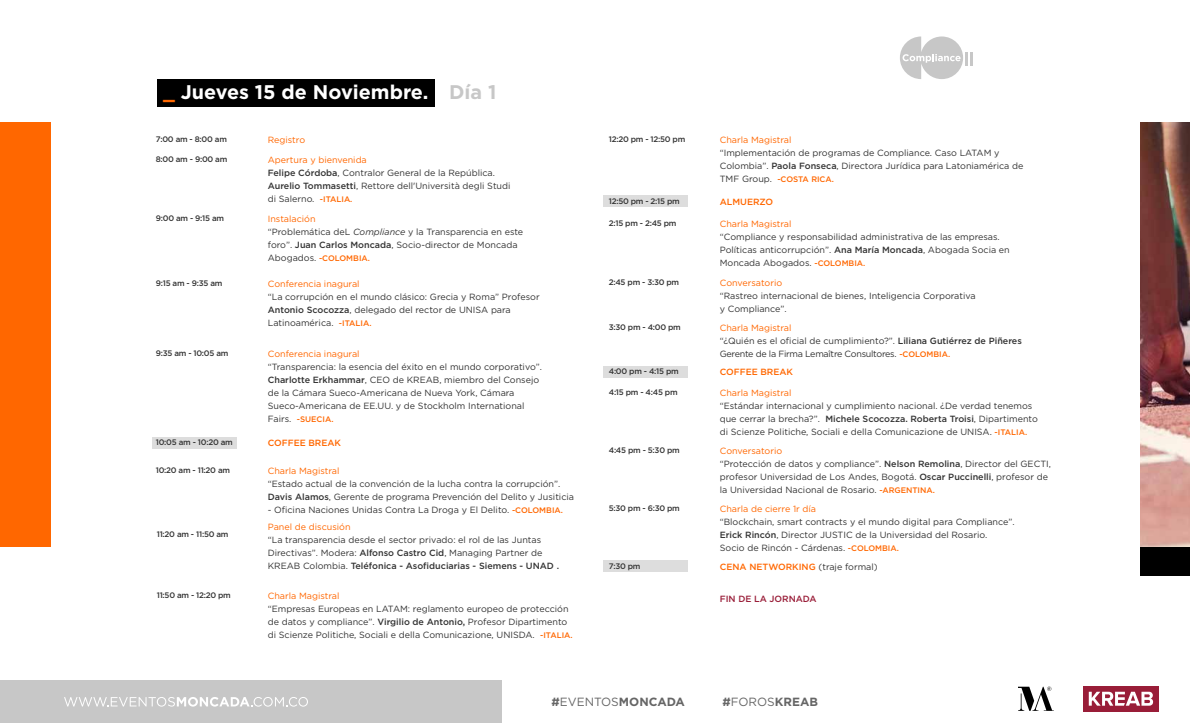
<style>
.page{position:relative;width:1190px;height:723px;background:#fff}
.page>*{position:absolute;margin:0;border:0;box-sizing:border-box;transform-origin:0 0}
.t1{font:700 19.7px "Gotham";color:#fff}
.t2{font:700 11.9px "Gotham";color:#666}
.t3{font:9px/13px "Gotham";color:#333}
.t4{font:9px "Gotham";color:#ff6700}
.t5{font:500 9px "Gotham";color:#ff6700}
.t6{font:500 9px "Gotham";color:#991d38}
.t7{font:500 8px "Gotham";letter-spacing:-.03em;color:#333}
.t8{font:500 8px "Gotham";color:#ff6700}
.s1{color:#ff6700}
.s2{color:#c7c7c7}
.s3{font-weight:500}
.s4{font-weight:500;font-size:8px;color:#ff6700}
.s5{font-style:italic}
.s6{font-weight:400;font-size:9px;color:#333}
.s7{font-weight:400;color:#333}
.s8{font-weight:400}
</style>
<div class="page">
<div style="left:603px;top:366px;width:85px;height:12px;background:#ddd"></div>
<div style="left:603px;top:195px;width:85px;height:12px;background:#ddd"></div>
<div style="left:603px;top:560px;width:85px;height:12px;background:#ddd"></div>
<div style="left:152px;top:437px;width:85px;height:12px;background:#ddd"></div>
<div style="left:0;top:122px;width:51px;height:425px;background:#ff6700"></div>
<div style="left:0;top:680px;width:502px;height:43px;background:#c7c7c7"></div>
<div style="left:1083px;top:686px;width:76px;height:26px;background:#991d38"></div>
<svg style="left:1089px;top:692px;width:64px;height:14px"></svg>
<svg style="left:1018px;top:687px;width:36px;height:24px"></svg>
<svg style="left:64px;top:697px;width:244px;height:10px"></svg>
<img style="left:1140px;top:122px;width:50px;height:425px">
<svg style="left:900px;top:36px;width:73px;height:43px"></svg>
<div style="left:1140px;top:547px;width:50px;height:29px;background:#000"></div>
<div style="left:157px;top:79px;width:278px;height:27px;background:#000"></div>
<h1 class="t1" style="left:163px;top:79px;width:335px"><span class="s1">_</span> Jueves 15 de Noviembre. <span class="s2">Día 1</span></h1>
<p class="t7" style="left:156px;top:134px;width:73px">7:00 am - 8:00 am</p>
<p class="t4" style="left:268px;top:134px;width:39px">Registro</p>
<p class="t7" style="left:156px;top:154px;width:73px">8:00 am - 9:00 am</p>
<p class="t3" style="left:268px;top:153px;width:244px"><span class="s1">Apertura y bienvenida<br></span><span class="s3">Felipe Córdoba</span>, Contralor General de la República.<br><span class="s3">Aurelio Tommasetti</span>, Rettore dell'Università degli Studi di Salerno. <span class="s4">-ITALIA.</span></p>
<p class="t7" style="left:156px;top:213px;width:70px">9:00 am - 9:15 am</p>
<p class="t3" style="left:268px;top:212px;width:257px"><span class="s1">Instalación<br></span>“Problemática deL <span class="s5">Compliance</span> y la Transparencia en este foro”. <span class="s3">Juan Carlos Moncada</span>, Socio-director de Moncada</p>
<p class="t8" style="left:268px;top:253px;width:104px"><span class="s6">Abogados.</span> -COLOMBIA.</p>
<p class="t7" style="left:156px;top:278px;width:68px">9:15 am - 9:35 am</p>
<p class="t4" style="left:268px;top:278px;width:93px">Conferencia inagural</p>
<p class="t3" style="left:268px;top:290px;width:273px">“La corrupción en el mundo clásico: Grecia y Roma” Profesor<br><span class="s3">Antonio Scocozza</span>, delegado del rector de UNISA para<br>Latinoamérica. <span class="s4">-ITALIA.</span></p>
<p class="t7" style="left:156px;top:348px;width:74px">9:35 am - 10:05 am</p>
<p class="t4" style="left:268px;top:348px;width:93px">Conferencia inagural</p>
<p class="t3" style="left:268px;top:360px;width:276px">“Transparencia: la esencia del éxito en el mundo corporativo”.<br><span class="s3">Charlotte Erkhammar</span>, CEO de KREAB, miembro del Consejo de la Cámara Sueco-Americana de Nueva York, Cámara Sueco-Americana de EE.UU. y de Stockholm International</p>
<p class="t8" style="left:268px;top:414px;width:67px"><span class="s6">Fairs.</span> -SUECIA.</p>
<p class="t7" style="left:156px;top:437px;width:78px">10:05 am - 10:20 am</p>
<p class="t5" style="left:268px;top:437px;width:75px">COFFEE BREAK</p>
<p class="t7" style="left:156px;top:465px;width:76px">10:20 am - 11:20 am</p>
<p class="t4" style="left:268px;top:465px;width:73px">Charla Magistral</p>
<p class="t3" style="left:268px;top:477px;width:308px">“Estado actual de la convención de la lucha contra la corrupción”.<br><span class="s3">Davis Alamos</span>, Gerente de programa Prevención del Delito y Jusiticia</p>
<p class="t3" style="left:268px;top:503px;width:297px">- Oficina Naciones Unidas Contra La Droga y El Delito. <span class="s4">-COLOMBIA.</span></p>
<p class="t7" style="left:157px;top:529px;width:73px">11:20 am - 11:50 am</p>
<p class="t4" style="left:268px;top:521px;width:84px">Panel de discusión</p>
<p class="t3" style="left:268px;top:533px;width:293px">“La transparencia desde el sector privado: el rol de las Juntas<br>Directivas”. Modera: <span class="s3">Alfonso Castro Cid</span>, Managing Partner de<br>KREAB Colombia. <span class="s3">Teléfonica - Asofiduciarias - Siemens - UNAD .</span></p>
<p class="t7" style="left:157px;top:590px;width:76px">11:50 am - 12:20 pm</p>
<p class="t4" style="left:268px;top:590px;width:73px">Charla Magistral</p>
<p class="t3" style="left:268px;top:602px;width:306px">“Empresas Europeas en LATAM: reglamento europeo de protección de datos y compliance”. <span class="s3">Virgilio de Antonio,</span> Profesor Dipartimento di Scienze Politiche, Sociali e della Comunicazione, UNISDA. <span class="s4">-ITALIA.</span></p>
<p class="t7" style="left:609px;top:134px;width:78px">12:20 pm - 12:50 pm</p>
<p class="t4" style="left:720px;top:134px;width:73px">Charla Magistral</p>
<p class="t3" style="left:720px;top:146px;width:305px">“Implementación de programas de Compliance. Caso LATAM y<br>Colombia”. <span class="s3">Paola Fonseca</span>, Directora Jurídica para Latoniamérica de</p>
<p class="t8" style="left:720px;top:174px;width:116px"><span class="s6">TMF Group.</span> -COSTA RICA.</p>
<p class="t7" style="left:609px;top:218px;width:69px">2:15 pm - 2:45 pm</p>
<p class="t4" style="left:720px;top:218px;width:73px">Charla Magistral</p>
<p class="t3" style="left:720px;top:230px;width:292px">“Compliance y responsabilidad administrativa de las empresas.<br>Políticas anticorrupción”. <span class="s3">Ana María Moncada</span>, Abogada Socia en<br>Moncada Abogados. <span class="s4">-COLOMBIA.</span></p>
<p class="t7" style="left:609px;top:277px;width:72px">2:45 pm - 3:30 pm</p>
<p class="t4" style="left:720px;top:277px;width:64px">Conversatorio</p>
<p class="t3" style="left:720px;top:289px;width:257px">“Rastreo internacional de bienes, Inteligencia Corporativa y Compliance”.</p>
<p class="t7" style="left:609px;top:196px;width:73px">12:50 pm - 2:15 pm</p>
<p class="t5" style="left:720px;top:196px;width:55px">ALMUERZO</p>
<p class="t7" style="left:609px;top:322px;width:74px">3:30 pm - 4:00 pm</p>
<p class="t3" style="left:720px;top:321px;width:304px"><span class="s1">Charla Magistral<br></span>“¿Quién es el oficial de cumplimiento?”. <span class="s3">Liliana Gutiérrez de Piñeres<br></span>Gerente de la Firma Lemaître Consultores. <span class="s4">-COLOMBIA.</span></p>
<p class="t7" style="left:609px;top:366px;width:72px">4:00 pm - 4:15 pm</p>
<p class="t5" style="left:720px;top:366px;width:75px">COFFEE BREAK</p>
<p class="t7" style="left:609px;top:387px;width:70px">4:15 pm - 4:45 pm</p>
<p class="t4" style="left:720px;top:387px;width:73px">Charla Magistral</p>
<p class="t3" style="left:720px;top:399px;width:320px">“Estándar internacional y cumplimiento nacional. ¿De verdad tenemos que cerrar la brecha?”. <span class="s3">Michele Scocozza. Roberta Troisi</span>, Dipartimento di Scienze Politiche, Sociali e della Comunicazione de UNISA. <span class="s4">-ITALIA.</span></p>
<p class="t7" style="left:609px;top:445px;width:72px">4:45 pm - 5:30 pm</p>
<p class="t3" style="left:720px;top:444px;width:333px"><span class="s1">Conversatorio<br></span>“Protección de datos y compliance”. <span class="s3">Nelson Remolina</span>, Director del GECTI, profesor Universidad de Los Andes, Bogotá. <span class="s3">Oscar Puccinelli</span>, profesor de la Universidad Nacional de Rosario. <span class="s4">-ARGENTINA.</span></p>
<p class="t7" style="left:609px;top:503px;width:73px">5:30 pm - 6:30 pm</p>
<p class="t4" style="left:720px;top:503px;width:98px">Charla de cierre 1r día</p>
<p class="t3" style="left:720px;top:515px;width:296px">“Blockchain, smart contracts y el mundo digital para Compliance”.<br><span class="s3">Erick Rincón</span>, Director JUSTIC de la Universidad del Rosario.<br>Socio de Rincón - Cárdenas. <span class="s4">-COLOMBIA.</span></p>
<p class="t7" style="left:609px;top:561px;width:33px">7:30 pm</p>
<p class="t5" style="left:720px;top:561px;width:159px">CENA NETWORKING <span class="s7">(traje formal)</span></p>
<p class="t6" style="left:720px;top:593px;width:98px">FIN DE LA JORNADA</p>
<h2 class="t2" style="left:552px;top:693px;width:135px">#<span class="s8">EVENTOS</span>MONCADA</h2>
<h2 class="t2" style="left:723px;top:693px;width:97px">#<span class="s8">FOROS</span>KREAB</h2>
</div>
